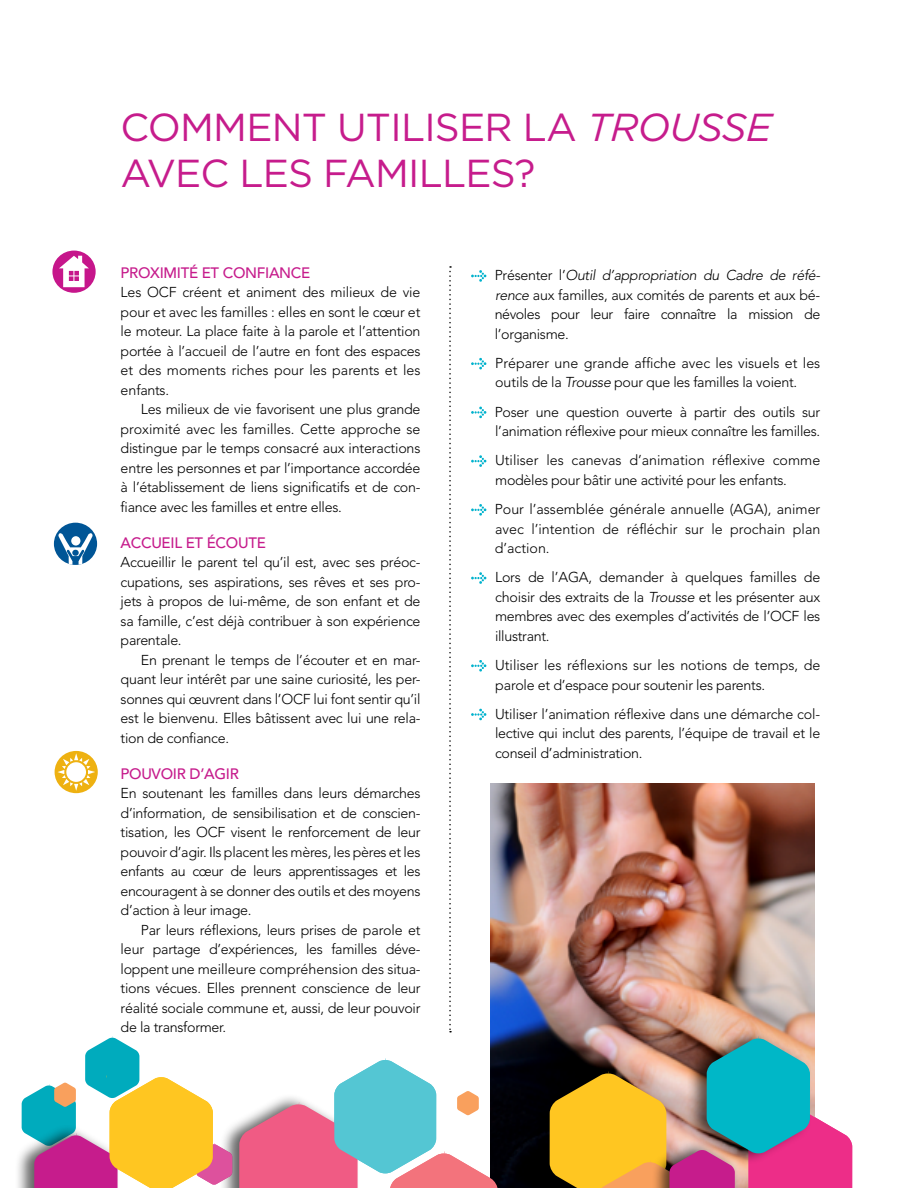
<style>
.page{position:relative;width:918px;height:1188px;background:#fff}
.page>*{position:absolute;margin:0;border:0;box-sizing:border-box;transform-origin:0 0}
.t1{font:39px/46.8px "Gotham";letter-spacing:-.02em;color:#c61c8c}
.t2{font:500 15px "Avenir";letter-spacing:-.02em;color:#c61c8c}
.t3{font:300 14.25px/19.5px "Avenir";letter-spacing:-.02em;color:#000;text-align:justify}
.t4{font:300 14.25px/19.5px "Avenir";color:#000}
.s1{font-style:italic}
</style>
<div class="page">
<svg style="left:471px;top:270px;width:16px;height:12px"></svg>
<svg style="left:471px;top:358px;width:16px;height:11px"></svg>
<svg style="left:471px;top:406px;width:16px;height:12px"></svg>
<svg style="left:471px;top:455px;width:16px;height:12px"></svg>
<svg style="left:471px;top:504px;width:16px;height:12px"></svg>
<svg style="left:471px;top:572px;width:16px;height:12px"></svg>
<svg style="left:471px;top:660px;width:16px;height:12px"></svg>
<svg style="left:471px;top:709px;width:16px;height:11px"></svg>
<div style="left:220px;top:1093px;width:140px;height:95px;background:#000;opacity:.6"></div>
<svg style="left:52px;top:251px;width:44px;height:42px"></svg>
<svg style="left:59px;top:256px;width:30px;height:31px"></svg>
<div style="left:54px;top:523px;width:43px;height:42px;background:#005596;border-radius:50%"></div>
<svg style="left:58px;top:533px;width:35px;height:32px"></svg>
<div style="left:55px;top:751px;width:43px;height:42px;background:#eeb111;border-radius:50%"></div>
<svg style="left:57px;top:753px;width:38px;height:38px"></svg>
<svg style="left:449px;top:266px;width:2px;height:766px"></svg>
<img style="left:491px;top:783px;width:324px;height:405px">
<svg style="left:239px;top:1058px;width:259px;height:130px"></svg>
<div style="left:687px;top:1028px;width:125px;height:136px;background:#000;opacity:.6"></div>
<svg style="left:18px;top:1036px;width:214px;height:152px"></svg>
<img style="left:550px;top:1037px;width:302px;height:151px">
<h1 class="t1" style="left:121px;top:103px;width:650px">COMMENT UTILISER LA <span class="s1">TROUSSE<br></span>AVEC LES FAMILLES?</h1>
<p class="t2" style="left:121px;top:264px;width:191px">PROXIMITÉ ET CONFIANCE</p>
<p class="t3" style="left:121px;top:283px;width:301px">Les OCF créent et animent des milieux de vie pour et avec les familles : elles en sont le cœur et le moteur. La place faite à la parole et l’attention portée à l’accueil de l’autre en font des espaces et des moments riches pour les parents et les enfants.</p>
<p class="t3" style="left:121px;top:400px;width:301px;text-indent:20px">Les milieux de vie favorisent une plus grande proximité avec les familles. Cette approche se distingue par le temps consacré aux interactions entre les personnes et par l’importance accordée à l’établissement de liens significatifs et de con&shy;fiance avec les familles et entre elles.</p>
<p class="t2" style="left:121px;top:534px;width:147px">ACCUEIL ET ÉCOUTE</p>
<p class="t3" style="left:121px;top:553px;width:301px">Accueillir le parent tel qu’il est, avec ses préoc&shy;cupations, ses aspirations, ses rêves et ses pro&shy;jets à propos de lui-même, de son enfant et de sa famille, c’est déjà contribuer à son expérience parentale.</p>
<p class="t3" style="left:121px;top:650px;width:301px;text-indent:20px">En prenant le temps de l’écouter et en mar&shy;quant leur intérêt par une saine curiosité, les per&shy;sonnes qui œuvrent dans l’OCF lui font sentir qu’il est le bienvenu. Elles bâtissent avec lui une rela&shy;tion de confiance.</p>
<p class="t2" style="left:121px;top:765px;width:120px">POUVOIR D’AGIR</p>
<p class="t3" style="left:121px;top:784px;width:301px">En soutenant les familles dans leurs démarches d’information, de sensibilisation et de conscien&shy;tisation, les OCF visent le renforcement de leur pouvoir d’agir. Ils placent les mères, les pères et les enfants au cœur de leurs apprentissages et les encouragent à se donner des outils et des moyens d’action à leur image.</p>
<p class="t3" style="left:121px;top:920px;width:301px;text-align:left;text-indent:20px">Par leurs réflexions, leurs prises de parole et leur partage d’expériences, les familles déve-- loppent une meilleure compréhension des situa-- tions vécues. Elles prennent conscience de leur réalité sociale commune et, aussi, de leur pouvoir de la transformer.</p>
<p class="t3" style="left:495px;top:266px;width:327px">Présenter l’<span class="s1">Outil d’appropriation du Cadre de réfé&shy;rence</span> aux familles, aux comités de parents et aux bé&shy;névoles pour leur faire connaître la mission de l’organisme.</p>
<p class="t4" style="left:495px;top:353px;width:327px">Préparer une grande affiche avec les visuels et les outils de la <span class="s1">Trousse</span> pour que les familles la voient.</p>
<p class="t3" style="left:495px;top:402px;width:327px">Poser une question ouverte à partir des outils sur l’animation réflexive pour mieux connaître les familles.</p>
<p class="t3" style="left:495px;top:451px;width:327px">Utiliser les canevas d’animation réflexive comme modèles pour bâtir une activité pour les enfants.</p>
<p class="t3" style="left:495px;top:499px;width:327px">Pour l’assemblée générale annuelle (AGA), animer avec l’intention de réfléchir sur le prochain plan d’action.</p>
<p class="t3" style="left:495px;top:568px;width:327px">Lors de l’AGA, demander à quelques familles de choisir des extraits de la <span class="s1">Trousse</span> et les présenter aux membres avec des exemples d’activités de l’OCF les illustrant.</p>
<p class="t4" style="left:495px;top:655px;width:327px">Utiliser les réflexions sur les notions de temps, de parole et d’espace pour soutenir les parents.</p>
<p class="t3" style="left:495px;top:704px;width:327px">Utiliser l’animation réflexive dans une démarche col&shy;lective qui inclut des parents, l’équipe de travail et le conseil d’administration.</p>
</div>
